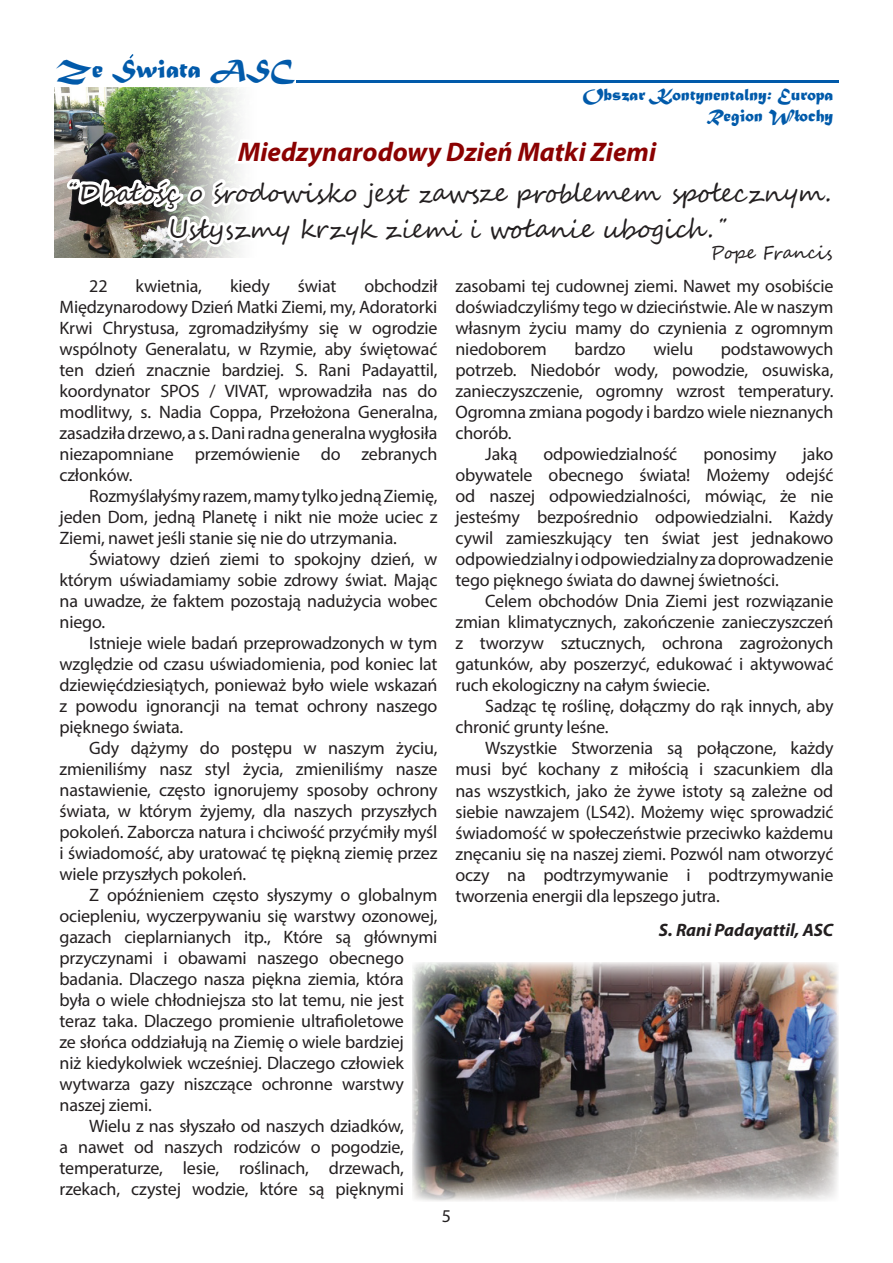
<style>
.page{position:relative;width:893px;height:1263px;background:#fff}
.page>*{position:absolute;margin:0;border:0;box-sizing:border-box;transform-origin:0 0}
.t1{font:italic 700 27px "Myriad Pro";color:#8b0202}
.t2{font:27px "Matura MT Script Capitals";color:#015aaa}
.t3{font:25.5px/36px "Segoe Script";letter-spacing:-.02em;color:#231f20;text-align:center}
.t4{font:18px/21px "Myriad Pro";letter-spacing:-.01em;color:#231f20;text-align:justify}
.t5{font:18px/21.6px "Matura MT Script Capitals";color:#015aaa;text-align:right}
.t6{font:italic 700 18px "Myriad Pro";color:#231f20}
.t7{font:18px "Segoe Script";color:#231f20}
.s1{font-family:"Brush Script";font-size:30px}
</style>
<div class="page">
<img style="left:54px;top:88px;width:8px;height:170px">
<img style="left:412px;top:962px;width:427px;height:239px">
<svg style="left:62px;top:54px;width:777px;height:204px"></svg>
<h1 class="t2" style="left:56px;top:52px;width:240px">Ze Swiata ASC</h1>
<p class="t5" style="left:583px;top:85px;width:252px">Obszar Kontynentalny: Europa<br>Region Wlochy</p>
<h1 class="t1" style="left:238px;top:134px;width:419px">Miedzynarodowy Dzień Matki Ziemi</h1>
<h2 class="t3" style="left:64px;top:175px;width:769px"><span class="s1">“</span>Dbałość o środowisko jest zawsze problemem społecznym.<br>Usłyszmy krzyk ziemi i wołanie ubogich .<span class="s1">”</span></h2>
<p class="t7" style="left:711px;top:239px;width:123px">Pope Francis</p>
<p class="t4" style="left:60px;top:275px;width:379px;text-indent:305px">obchodził Międzynarodowy Dzień Matki Ziemi, my, Adoratorki Krwi Chrystusa, zgromadziłyśmy się w ogrodzie wspólnoty Generalatu, w Rzymie, aby świętować ten dzień znacznie bardziej. S. Rani Padayattil, koordynator SPOS / VIVAT, wprowadziła nas do modlitwy, s. Nadia Coppa, Przełożona Generalna, zasadziła drzewo, a s. Dani radna generalna wygłosiła niezapomniane przemówienie do zebranych członków.</p>
<p class="t4" style="left:60px;top:485px;width:379px;text-indent:30px">Rozmyślałyśmy razem, mamy tylko jedną Ziemię, jeden Dom, jedną Planetę i nikt nie może uciec z Ziemi, nawet jeśli stanie się nie do utrzymania.</p>
<p class="t4" style="left:60px;top:548px;width:379px;text-indent:30px">Światowy dzień ziemi to spokojny dzień, w którym uświadamiamy sobie zdrowy świat. Mając na uwadze, że faktem pozostają nadużycia wobec niego.</p>
<p class="t4" style="left:60px;top:632px;width:379px;text-indent:30px">Istnieje wiele badań przeprowadzonych w tym względzie od czasu uświadomienia, pod koniec lat dziewięćdziesiątych, ponieważ było wiele wskazań z powodu ignorancji na temat ochrony naszego pięknego świata.</p>
<p class="t4" style="left:60px;top:737px;width:379px;text-indent:30px">Gdy dążymy do postępu w naszym życiu, zmieniliśmy nasz styl życia, zmieniliśmy nasze nastawienie, często ignorujemy sposoby ochrony świata, w którym żyjemy, dla naszych przyszłych pokoleń. Zaborcza natura i chciwość przyćmiły myśl i świadomość, aby uratować tę piękną ziemię przez wiele przyszłych pokoleń.</p>
<p class="t4" style="left:89px;top:884px;width:350px">Z opóźnieniem często słyszymy o globalnym</p>
<p class="t4" style="left:60px;top:905px;width:379px">ociepleniu, wyczerpywaniu się warstwy ozonowej,</p>
<p class="t4" style="left:60px;top:926px;width:379px">gazach cieplarnianych itp., Które są głównymi</p>
<p class="t4" style="left:60px;top:947px;width:346px">przyczynami i obawami naszego obecnego</p>
<p class="t4" style="left:60px;top:968px;width:346px">badania. Dlaczego nasza piękna ziemia, która</p>
<p class="t4" style="left:60px;top:989px;width:346px">była o wiele chłodniejsza sto lat temu, nie jest</p>
<p class="t4" style="left:60px;top:1010px;width:346px">teraz taka. Dlaczego promienie ultrafioletowe</p>
<p class="t4" style="left:60px;top:1031px;width:346px">ze słońca oddziałują na Ziemię o wiele bardziej</p>
<p class="t4" style="left:60px;top:1052px;width:346px">niż kiedykolwiek wcześniej. Dlaczego człowiek</p>
<p class="t4" style="left:60px;top:1073px;width:346px">wytwarza gazy niszczące ochronne warstwy</p>
<p class="t4" style="left:60px;top:1094px;width:94px">naszej ziemi.</p>
<p class="t4" style="left:89px;top:1115px;width:316px">Wielu z nas słyszało od naszych dziadków,</p>
<p class="t4" style="left:60px;top:1136px;width:346px">a nawet od naszych rodziców o pogodzie,</p>
<p class="t4" style="left:60px;top:1157px;width:346px">temperaturze, lesie, roślinach, drzewach,</p>
<p class="t4" style="left:60px;top:1178px;width:346px">rzekach, czystej wodzie, które są pięknymi</p>
<p class="t4" style="left:89px;top:275px;width:20px">22</p>
<p class="t4" style="left:136px;top:275px;width:68px">kwietnia,</p>
<p class="t4" style="left:230px;top:275px;width:41px">kiedy</p>
<p class="t4" style="left:298px;top:275px;width:40px">świat</p>
<p class="t4" style="left:455px;top:275px;width:379px">zasobami tej cudownej ziemi. Nawet my osobiście doświadczyliśmy tego w dzieciństwie. Ale w naszym własnym życiu mamy do czynienia z ogromnym niedoborem</p>
<p class="t4" style="left:574px;top:338px;width:53px">bardzo</p>
<p class="t4" style="left:653px;top:338px;width:41px">wielu</p>
<p class="t4" style="left:721px;top:338px;width:114px">podstawowych</p>
<p class="t4" style="left:455px;top:359px;width:379px">potrzeb. Niedobór wody, powodzie, osuwiska,</p>
<p class="t4" style="left:455px;top:380px;width:379px">zanieczyszczenie, ogromny wzrost temperatury.</p>
<p class="t4" style="left:455px;top:401px;width:379px">Ogromna zmiana pogody i bardzo wiele nieznanych</p>
<p class="t4" style="left:455px;top:422px;width:57px">chorób.</p>
<p class="t4" style="left:485px;top:443px;width:34px">Jaką</p>
<p class="t4" style="left:543px;top:443px;width:135px">odpowiedzialność</p>
<p class="t4" style="left:703px;top:443px;width:75px">ponosimy</p>
<p class="t4" style="left:455px;top:443px;width:379px;text-indent:347px">jako obywatele obecnego świata! Możemy odejść od naszej odpowiedzialności, mówiąc, że nie jesteśmy bezpośrednio odpowiedzialni. Każdy cywil zamieszkujący ten świat jest jednakowo odpowiedzialny i odpowiedzialny za doprowadzenie tego pięknego świata do dawnej świetności.</p>
<p class="t4" style="left:455px;top:591px;width:379px;text-indent:30px">Celem obchodów Dnia Ziemi jest rozwiązanie zmian klimatycznych, zakończenie zanieczyszczeń z tworzyw sztucznych, ochrona zagrożonych gatunków, aby poszerzyć, edukować i aktywować ruch ekologiczny na całym świecie.</p>
<p class="t4" style="left:455px;top:696px;width:379px;text-indent:30px">Sadząc tę roślinę, dołączmy do rąk innych, aby chronić grunty leśne.</p>
<p class="t4" style="left:455px;top:738px;width:379px;text-indent:30px">Wszystkie Stworzenia są połączone, każdy musi być kochany z miłością i szacunkiem dla nas wszystkich, jako że żywe istoty są zależne od siebie nawzajem (LS42). Możemy więc sprowadzić świadomość w społeczeństwie przeciwko każdemu znęcaniu się na naszej ziemi. Pozwól nam otworzyć oczy na podtrzymywanie i podtrzymywanie tworzenia energii dla lepszego jutra.</p>
<p class="t6" style="left:659px;top:918px;width:176px">S. Rani Padayattil, ASC</p>
<p class="t4" style="left:442px;top:1206px;width:11px">5</p>
</div>
